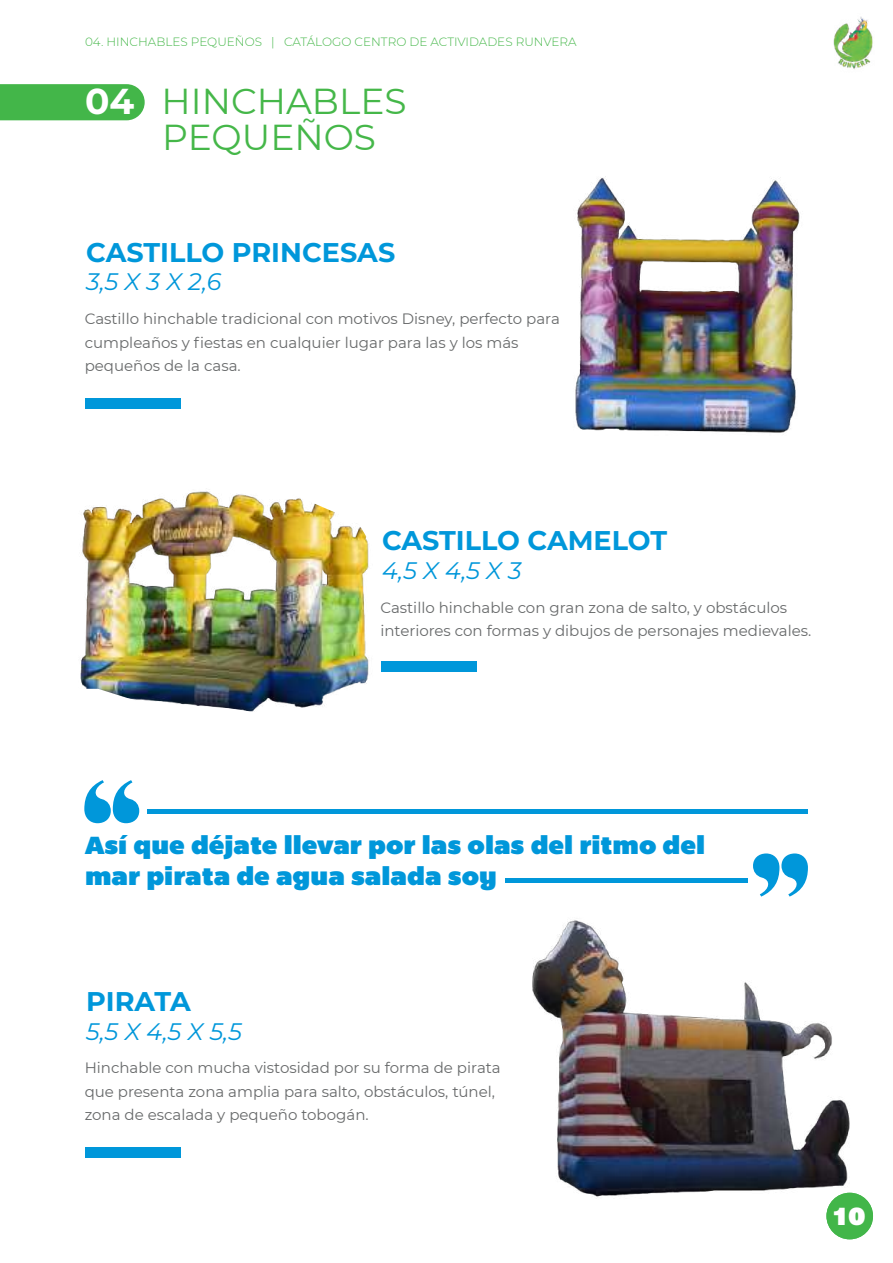
<style>
.page{position:relative;width:893px;height:1263px;background:#fff}
.page>*{position:absolute;margin:0;border:0;box-sizing:border-box;transform-origin:0 0}
.t1{font:36px/36px "Montserrat";color:#45b749}
.t2{font:700 27px "Montserrat";color:#0097da}
.t3{font:25.5px/30.6px "Bemio";color:#0097da}
.t4{font:25.5px "Bemio";color:#fff}
.t5{font:italic 100 23.85px "Montserrat";color:#0097da}
.t6{font:15px/23.5px "Montserrat";color:#67696a}
.t7{font:300 12px "Montserrat";color:#45b749}
.s1{font-weight:700;color:#fff}
</style>
<div class="page">
<div style="left:0;top:84px;width:145px;height:36px;background:#43b649"></div>
<img style="left:833px;top:16px;width:40px;height:53px">
<div style="left:826px;top:1193px;width:47px;height:46px;background:#42b649;border-radius:50%"></div>
<div style="left:85px;top:398px;width:96px;height:10px;background:#0097da"></div>
<img style="left:575px;top:176px;width:225px;height:257px">
<div style="left:85px;top:1147px;width:96px;height:11px;background:#0097da"></div>
<img style="left:532px;top:920px;width:341px;height:293px">
<div style="left:381px;top:661px;width:95px;height:11px;background:#0097da"></div>
<img style="left:80px;top:491px;width:289px;height:221px">
<svg style="left:84px;top:780px;width:55px;height:43px"></svg>
<svg style="left:753px;top:853px;width:55px;height:43px"></svg>
<hr style="left:147px;top:810px;width:661px;height:4px;background:#0097da">
<hr style="left:506px;top:878px;width:242px;height:4px;background:#0097da">
<p class="t7" style="left:85px;top:34px;width:493px">04. HINCHABLES PEQUEÑOS | CATÁLOGO CENTRO DE ACTIVIDADES RUNVERA</p>
<h1 class="t1" style="left:162px;top:82px;width:246px;text-indent:-77px"><span class="s1">04</span> HINCHABLES<br>PEQUEÑOS</h1>
<h2 class="t2" style="left:86px;top:234px;width:310px">CASTILLO PRINCESAS</h2>
<h3 class="t5" style="left:86px;top:266px;width:137px">3,5 X 3 X 2,6</h3>
<p class="t6" style="left:85px;top:306px;width:477px">Castillo hinchable tradicional con motivos Disney, perfecto para cumpleaños y fiestas en cualquier lugar para las y los más pequeños de la casa.</p>
<h2 class="t2" style="left:382px;top:523px;width:287px">CASTILLO CAMELOT</h2>
<h3 class="t5" style="left:382px;top:555px;width:141px">4,5 X 4,5 X 3</h3>
<p class="t6" style="left:380px;top:595px;width:432px">Castillo hinchable con gran zona de salto, y obstáculos interiores con formas y dibujos de personajes medievales.</p>
<h3 class="t3" style="left:85px;top:830px;width:622px">Así que déjate llevar por las olas del ritmo del mar pirata de agua salada soy</h3>
<h2 class="t2" style="left:86px;top:983px;width:106px">PIRATA</h2>
<h3 class="t5" style="left:86px;top:1015px;width:157px">5,5 X 4,5 X 5,5</h3>
<p class="t6" style="left:85px;top:1056px;width:418px">Hinchable con mucha vistosidad por su forma de pirata que presenta zona amplia para salto, obstáculos, túnel, zona de escalada y pequeño tobogán.</p>
<h3 class="t4" style="left:834px;top:1196px;width:33px">1 07</h3>
</div>
